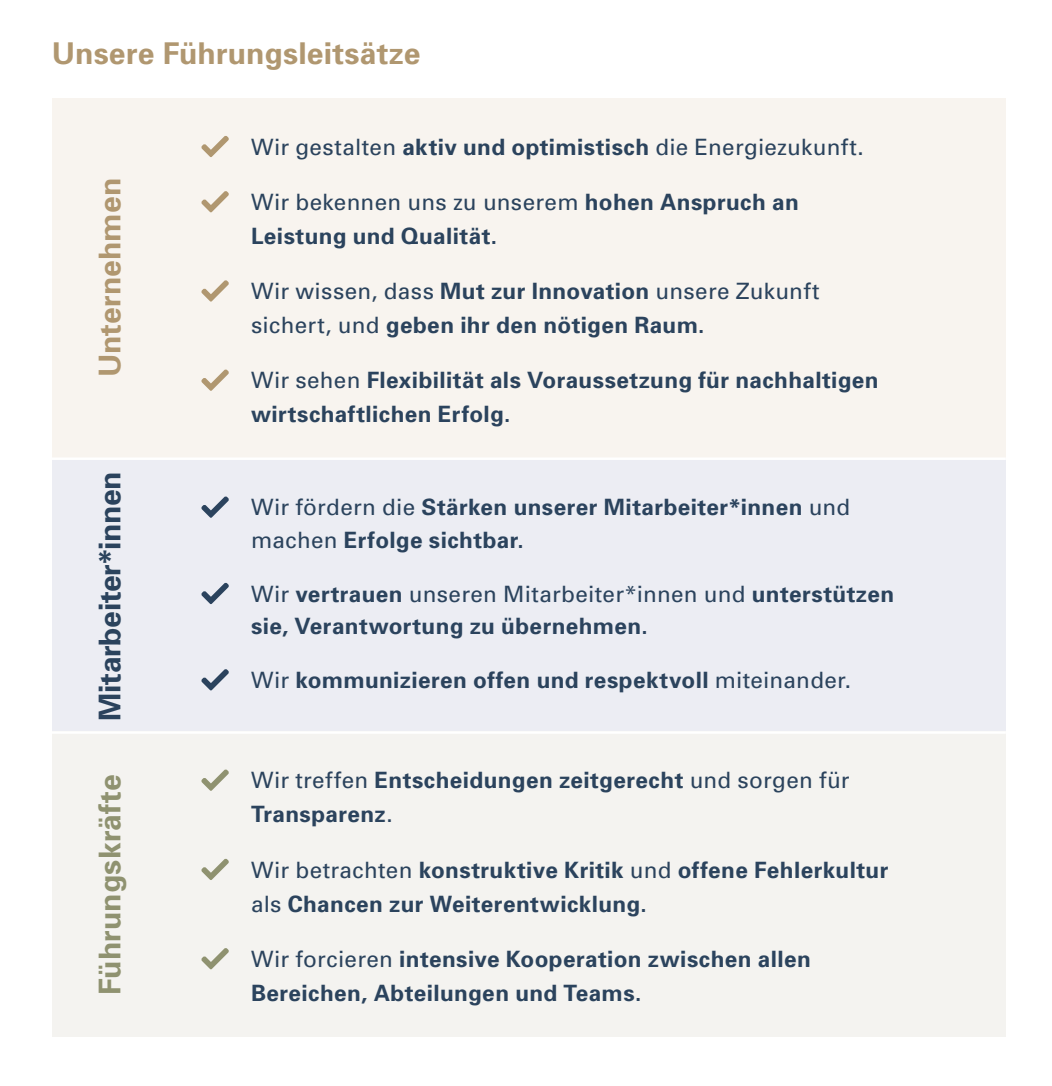
<style>
.page{position:relative;width:1052px;height:1086px;background:#fff}
.page>*{position:absolute;margin:0;border:0;box-sizing:border-box;transform-origin:0 0}
.t1{font:700 30px "Univers";letter-spacing:.005em;color:#b09770}
.t2{font:700 30px "Univers";letter-spacing:-.015em;color:#2b435d}
.t3{font:700 30px "Univers";color:#8f9270}
.t4{font:700 22.5px/34px "Univers";letter-spacing:.02em;color:#2b435d}
.t5{font:22.5px "Univers";letter-spacing:.01em;color:#2b435d}
.s1{font-weight:700}
.s2{font-weight:400}
</style>
<div class="page">
<div style="left:52px;top:730px;width:954px;height:305px;background:#f4f3f0"></div>
<svg style="left:201px;top:769px;width:28px;height:21px"></svg>
<svg style="left:201px;top:858px;width:28px;height:21px"></svg>
<svg style="left:201px;top:948px;width:28px;height:20px"></svg>
<div style="left:52px;top:98px;width:954px;height:360px;background:#f8f4ef"></div>
<svg style="left:201px;top:136px;width:28px;height:21px"></svg>
<svg style="left:201px;top:191px;width:28px;height:21px"></svg>
<svg style="left:201px;top:280px;width:28px;height:21px"></svg>
<svg style="left:201px;top:369px;width:28px;height:21px"></svg>
<div style="left:52px;top:458px;width:954px;height:272px;background:#ecedf3"></div>
<svg style="left:201px;top:496px;width:28px;height:21px"></svg>
<svg style="left:201px;top:582px;width:28px;height:22px"></svg>
<svg style="left:201px;top:669px;width:28px;height:21px"></svg>
<hr style="left:52px;top:457px;width:954px;height:3px;background:#fff">
<hr style="left:52px;top:731px;width:954px;height:2px;background:#fff">
<h1 class="t1" style="left:52px;top:34px;width:370px">Unsere Führungsleitsätze</h1>
<h1 class="t1" style="left:90px;top:377px;width:201px;rotate:-90deg">Unternehmen</h1>
<h1 class="t2" style="left:90px;top:720px;width:250px;rotate:-90deg">Mitarbeiter*innen</h1>
<h1 class="t3" style="left:90px;top:994px;width:222px;rotate:-90deg">Führungskräfte</h1>
<p class="t5" style="left:251px;top:132px;width:614px">Wir gestalten <span class="s1">aktiv und optimistisch</span> die Energiezukunft.</p>
<p class="t4" style="left:251px;top:184px;width:549px"><span class="s2">Wir bekennen uns zu unserem</span> hohen Anspruch an<br>Leistung und Qualität.</p>
<p class="t4" style="left:251px;top:273px;width:570px"><span class="s2">Wir wissen, dass</span> Mut zur Innovation <span class="s2">unsere Zukunft sichert, und</span> geben ihr den nötigen Raum.</p>
<p class="t4" style="left:251px;top:362px;width:629px"><span class="s2">Wir sehen</span> Flexibilität als Voraussetzung für nachhaltigen wirtschaftlichen Erfolg.</p>
<p class="t4" style="left:251px;top:490px;width:601px;line-height:32.5px"><span class="s2">Wir fördern die</span> Stärken unserer Mitarbeiter*innen <span class="s2">und machen</span> Erfolge sichtbar.</p>
<p class="t4" style="left:251px;top:576px;width:645px;line-height:32.5px"><span class="s2">Wir</span> vertrauen <span class="s2">unseren Mitarbeiter*innen und</span> unterstützen sie, Verantwortung zu übernehmen.</p>
<p class="t4" style="left:251px;top:662px;width:602px"><span class="s2">Wir</span> kommunizieren offen und respektvoll <span class="s2">miteinander.</span></p>
<p class="t4" style="left:251px;top:762px;width:600px"><span class="s2">Wir treffen</span> Entscheidungen zeitgerecht <span class="s2">und sorgen für<br></span>Transparenz<span class="s2">.</span></p>
<p class="t4" style="left:251px;top:851px;width:639px"><span class="s2">Wir betrachten</span> konstruktive Kritik <span class="s2">und</span> offene Fehlerkultur <span class="s2">als</span> Chancen zur Weiterentwicklung.</p>
<p class="t4" style="left:251px;top:940px;width:561px"><span class="s2">Wir forcieren</span> intensive Kooperation zwischen allen<br>Bereichen, Abteilungen und Teams.</p>
</div>
